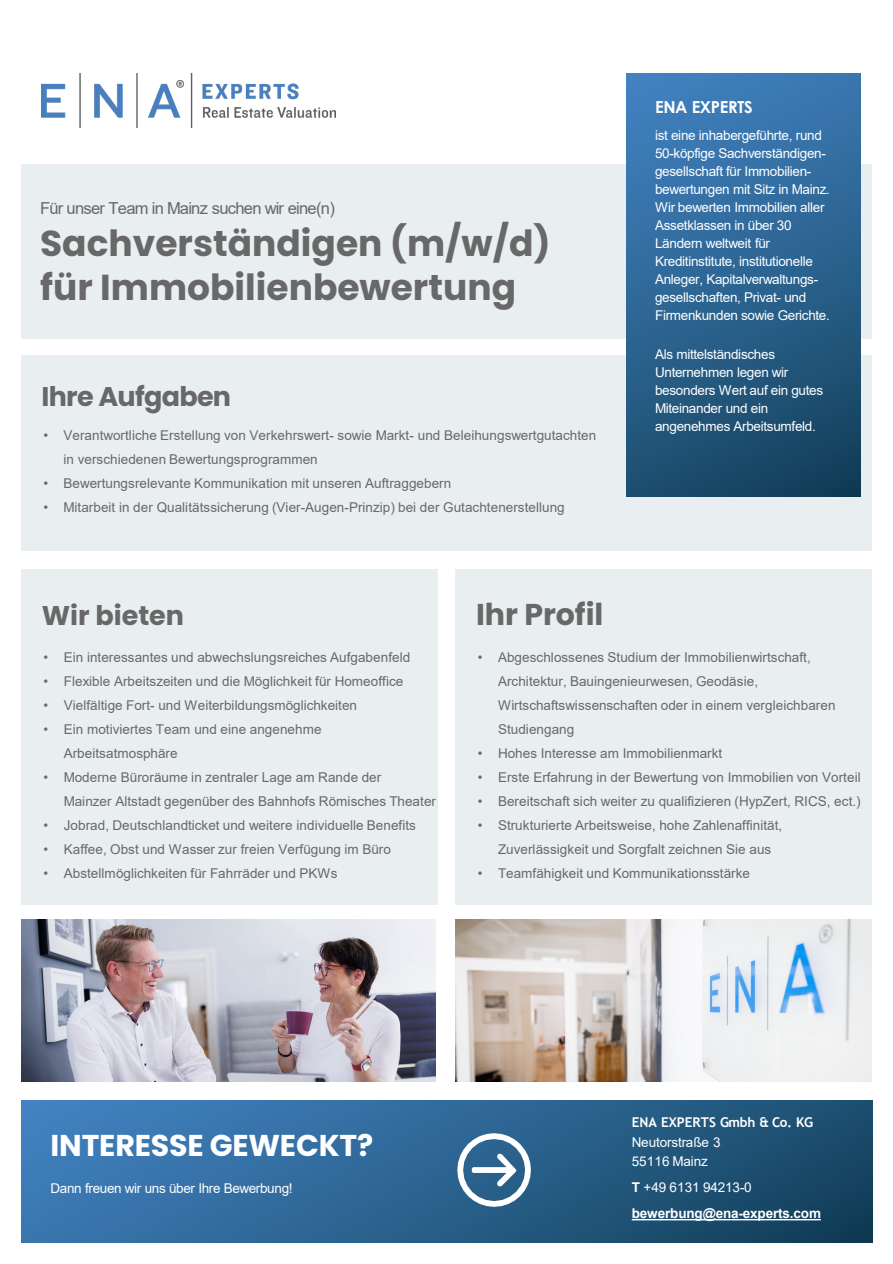
<style>
.page{position:relative;width:893px;height:1264px;background:#fff}
.page>*{position:absolute;margin:0;border:0;box-sizing:border-box;transform-origin:0 0}
.t1{font:700 36px/43.2px "Poppins";color:#686868}
.t2{font:700 30px "Poppins";letter-spacing:-.01em;color:#fff}
.t3{font:700 30px "Poppins";color:#686868}
.t4{font:700 27px "Poppins";letter-spacing:-.025em;color:#686868}
.t5{font:700 27px "Poppins";color:#686868}
.t6{font:16.5px "Arial";letter-spacing:-.045em;color:#686868}
.t7{font:700 16.5px "Century Gothic";letter-spacing:-.02em;color:#fff}
.t8{font:13.5px/24px "Arial";letter-spacing:.005em;color:#686868}
.t9{font:13.5px/18px "Arial";letter-spacing:-.025em;color:#fff}
.t10{font:13.5px "Arial";letter-spacing:-.005em;color:#fff}
.t11{font:700 13.5px "Arial";letter-spacing:-.01em;color:#fff}
.t12{font:700 13.5px "Trebuchet MS";color:#fff}
.s1{font-weight:700}
</style>
<div class="page">
<img style="left:21px;top:1100px;width:851px;height:142px">
<svg style="left:631px;top:1218px;width:189px;height:1px"></svg>
<div style="left:21px;top:164px;width:850px;height:174px;background:#e9eef1"></div>
<div style="left:21px;top:355px;width:850px;height:195px;background:#e9eef1"></div>
<svg style="left:457px;top:1132px;width:74px;height:74px"></svg>
<div style="left:455px;top:568px;width:416px;height:336px;background:#e9eef1"></div>
<div style="left:21px;top:568px;width:416px;height:336px;background:#e9eef1"></div>
<img style="left:626px;top:73px;width:234px;height:423px">
<img style="left:455px;top:919px;width:416px;height:162px">
<img style="left:21px;top:919px;width:415px;height:162px">
<img style="left:41px;top:74px;width:294px;height:53px">
<p class="t6" style="left:40px;top:197px;width:296px">Für unser Team in Mainz suchen wir eine(n)</p>
<p class="t1" style="left:40px;top:222px;width:512px">Sachverständigen (m/w/d) für Immobilienbewertung</p>
<p class="t4" style="left:42px;top:380px;width:191px">Ihre Aufgaben</p>
<p class="t8" style="left:64px;top:423px;width:534px;text-indent:-20px">• Verantwortliche Erstellung von Verkehrswert- sowie Markt- und Beleihungswertgutachten in verschiedenen Bewertungsprogrammen</p>
<p class="t8" style="left:43px;top:471px;width:409px">• Bewertungsrelevante Kommunikation mit unseren Auftraggebern</p>
<p class="t8" style="left:43px;top:495px;width:523px">• Mitarbeit in der Qualitätssicherung (Vier-Augen-Prinzip) bei der Gutachtenerstellung</p>
<p class="t7" style="left:655px;top:95px;width:99px">ENA EXPERTS</p>
<p class="t9" style="left:655px;top:126px;width:176px">ist eine inhabergeführte, rund<br>50-köpfige Sachverständigen&shy;gesellschaft für Immobilien&shy;bewertungen mit Sitz in Mainz.<br>Wir bewerten Immobilien aller<br>Assetklassen in über 30<br>Ländern weltweit für<br>Kreditinstitute, institutionelle<br>Anleger, Kapitalverwaltungs&shy;gesellschaften, Privat- und<br>Firmenkunden sowie Gerichte.</p>
<p class="t9" style="left:655px;top:345px;width:169px">Als mittelständisches<br>Unternehmen legen wir besonders Wert auf ein gutes<br>Miteinander und ein angenehmes Arbeitsumfeld.</p>
<p class="t5" style="left:42px;top:599px;width:144px">Wir bieten</p>
<p class="t8" style="left:44px;top:644px;width:368px">• Ein interessantes und abwechslungsreiches Aufgabenfeld</p>
<p class="t8" style="left:44px;top:668px;width:361px">• Flexible Arbeitszeiten und die Möglichkeit für Homeoffice</p>
<p class="t8" style="left:44px;top:692px;width:315px">• Vielfältige Fort- und Weiterbildungsmöglichkeiten</p>
<p class="t8" style="left:64px;top:716px;width:259px;text-indent:-20px">• Ein motiviertes Team und eine angenehme<br>Arbeitsatmosphäre</p>
<p class="t8" style="left:64px;top:764px;width:374px;text-indent:-20px">• Moderne Büroräume in zentraler Lage am Rande der<br>Mainzer Altstadt gegenüber des Bahnhofs Römisches Theater</p>
<p class="t8" style="left:44px;top:812px;width:374px">• Jobrad, Deutschlandticket und weitere individuelle Benefits</p>
<p class="t8" style="left:44px;top:836px;width:349px">• Kaffee, Obst und Wasser zur freien Verfügung im Büro</p>
<p class="t8" style="left:44px;top:860px;width:295px">• Abstellmöglichkeiten für Fahrräder und PKWs</p>
<p class="t3" style="left:476px;top:596px;width:129px">Ihr Profil</p>
<p class="t8" style="left:498px;top:644px;width:339px;text-indent:-20px">• Abgeschlossenes Studium der Immobilienwirtschaft, Architektur, Bauingenieurwesen, Geodäsie, Wirtschaftswissenschaften oder in einem vergleichbaren Studiengang</p>
<p class="t8" style="left:478px;top:740px;width:246px">• Hohes Interesse am Immobilienmarkt</p>
<p class="t8" style="left:478px;top:764px;width:384px">• Erste Erfahrung in der Bewertung von Immobilien von Vorteil</p>
<p class="t8" style="left:478px;top:788px;width:384px">• Bereitschaft sich weiter zu qualifizieren (HypZert, RICS, ect.)</p>
<p class="t8" style="left:498px;top:812px;width:286px;text-indent:-20px">• Strukturierte Arbeitsweise, hohe Zahlenaffinität,<br>Zuverlässigkeit und Sorgfalt zeichnen Sie aus</p>
<p class="t8" style="left:478px;top:860px;width:273px">• Teamfähigkeit und Kommunikationsstärke</p>
<p class="t2" style="left:51px;top:1128px;width:324px">INTERESSE GEWECKT?</p>
<p class="t9" style="left:51px;top:1178px;width:243px">Dann freuen wir uns über Ihre Bewerbung!</p>
<p class="t12" style="left:631px;top:1113px;width:183px">ENA EXPERTS Gmbh &amp; Co. KG</p>
<p class="t9" style="left:631px;top:1132px;width:90px">Neutorstraße 3</p>
<p class="t10" style="left:631px;top:1151px;width:78px">55116 Mainz</p>
<p class="t10" style="left:631px;top:1178px;width:122px"><span class="s1">T</span> +49 6131 94213-0</p>
<p class="t11" style="left:631px;top:1202px;width:191px">bewerbung@ena-experts.com</p>
</div>
